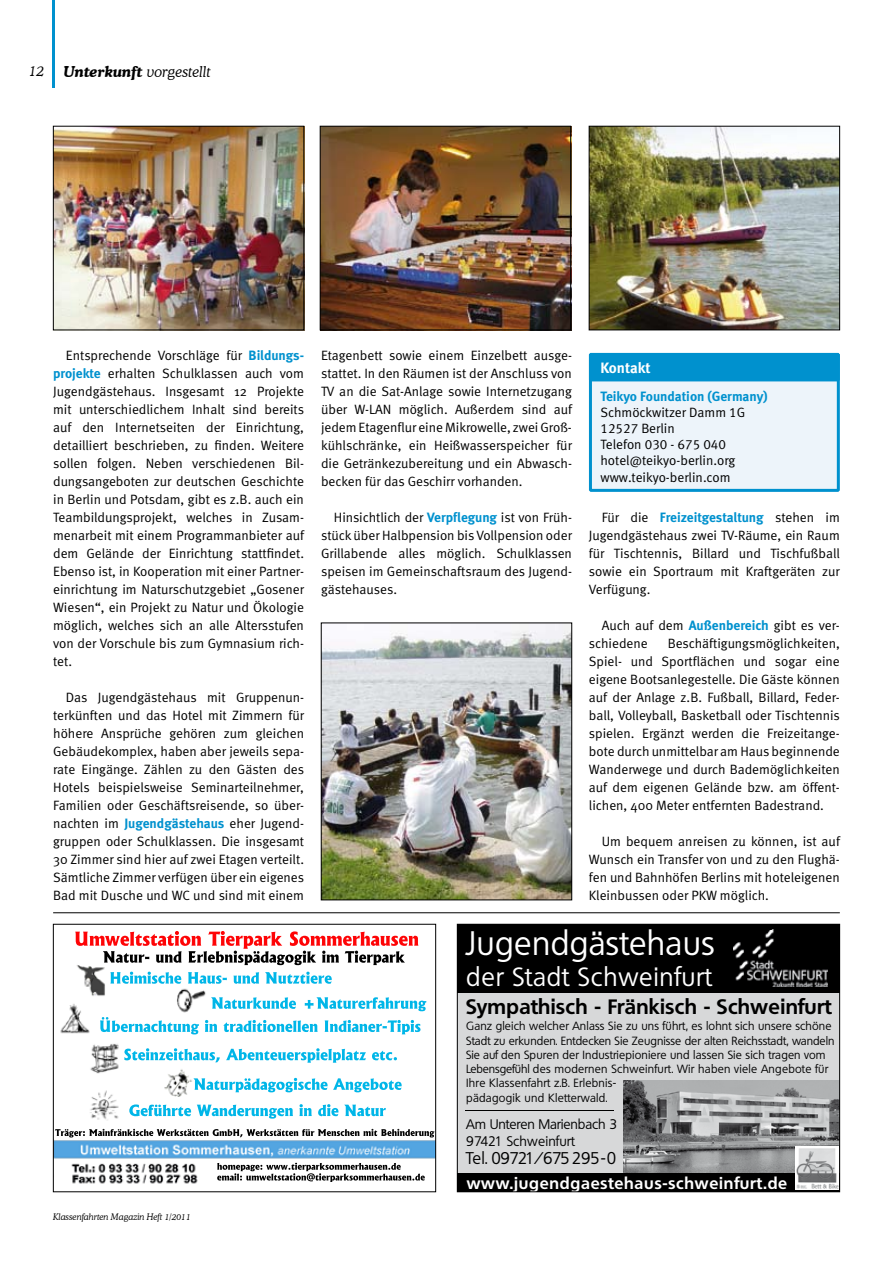
<style>
.page{position:relative;width:893px;height:1263px;background:#fff}
.page>*{position:absolute;margin:0;border:0;box-sizing:border-box;transform-origin:0 0}
.t1{font:33px "Quebec";letter-spacing:.01em;color:#fff}
.t2{font:25.5px "Quebec";letter-spacing:.03em;color:#fff}
.t3{font:700 20.25px "Quebec";letter-spacing:.02em;color:#000}
.t4{font:16.5px "Quebec";letter-spacing:-.025em;color:#000}
.t5{font:700 15.9px "Quebec";letter-spacing:.05em;color:#fff}
.t6{font:italic 300 15px "Cooper BT";color:#000}
.t7{font:700 15px "Meta";color:#fff}
.t8{font:13.5px/18px "Meta Normal";color:#000;text-align:justify}
.t9{font:13.5px/16.2px "Meta Normal LF";color:#000}
.t10{font:13.5px/16.5px "Quebec";letter-spacing:-.01em;color:#000}
.t11{font:700 13.5px "Meta";letter-spacing:-.005em;color:#0091ce}
.t12{font:13.5px "Meta Bold LF";color:#0091ce}
.t13{font:11.55px/14.2px "Quebec";letter-spacing:.01em;color:#000}
.t14{font:italic 300 9px "Cooper BT";color:#000}
.s1{font-weight:700}
.s2{font-family:"Meta Bold LF";color:#0091ce}
.s3{font-family:"Meta Normal";font-weight:400;color:#000}
</style>
<div class="page">
<div style="left:457px;top:931px;width:383px;height:243px;background:#d7d8d9"></div>
<img style="left:624px;top:1080px;width:214px;height:93px">
<div style="left:457px;top:924px;width:383px;height:68px;background:#000"></div>
<div style="left:457px;top:1173px;width:383px;height:19px;background:#000"></div>
<img style="left:733px;top:929px;width:95px;height:57px">
<hr style="left:466px;top:1110px;width:148px;height:1px;background:#000">
<img style="left:795px;top:1146px;width:43px;height:44px">
<div style="left:457px;top:924px;width:383px;height:268px;border:1px solid #000"></div>
<img style="left:55px;top:931px;width:379px;height:253px">
<div style="left:53px;top:924px;width:383px;height:268px;border:1px solid #000"></div>
<div style="left:590px;top:354px;width:248px;height:136px;background:#edf4fa"></div>
<div style="left:589px;top:353px;width:251px;height:139px;border:3px solid #0091ce"></div>
<div style="left:590px;top:354px;width:248px;height:26px;background:#0091ce"></div>
<div style="left:589px;top:353px;width:251px;height:28px;border:3px solid #0091ce"></div>
<img style="left:55px;top:128px;width:247px;height:200px">
<div style="left:53px;top:126px;width:251px;height:204px;border:1px solid #000"></div>
<img style="left:322px;top:128px;width:247px;height:200px">
<div style="left:320px;top:126px;width:251px;height:204px;border:1px solid #000"></div>
<img style="left:591px;top:128px;width:247px;height:200px">
<div style="left:589px;top:126px;width:251px;height:204px;border:1px solid #000"></div>
<img style="left:323px;top:625px;width:247px;height:273px">
<div style="left:321px;top:623px;width:251px;height:277px;border:1px solid #000"></div>
<hr style="left:53px;top:0;width:2px;height:88px;background:#0091ce">
<hr style="left:53px;top:912px;width:787px;height:1px;background:#000">
<p class="t6" style="left:29px;top:62px;width:17px">12</p>
<p class="t6" style="left:63px;top:63px;width:149px"><span class="s1">Unterkunft</span> vorgestellt</p>
<p class="t8" style="left:53px;top:346px;width:252px;text-indent:13px">Entsprechende Vorschläge für <span class="s2">Bildungs&shy;projekte</span> erhalten Schulklassen auch vom Jugendgästehaus. Insgesamt 12 Projekte mit unterschiedlichem Inhalt sind bereits auf den Internetseiten der Einrichtung, detailliert beschrieben, zu finden. Weitere sollen folgen. Neben verschiedenen Bil&shy;dungsangeboten zur deutschen Geschichte in Berlin und Potsdam, gibt es z.B. auch ein Teambildungsprojekt, welches in Zusam&shy;menarbeit mit einem Programmanbieter auf dem Gelände der Einrichtung stattfindet.<br>Ebenso ist, in Kooperation mit einer Partner&shy;einrichtung im Naturschutzgebiet „Gosener Wiesen“, ein Projekt zu Natur und Ökologie möglich, welches sich an alle Altersstufen von der Vorschule bis zum Gymnasium rich&shy;tet.</p>
<p class="t8" style="left:53px;top:688px;width:253px;text-indent:13px">Das Jugendgästehaus mit Gruppenun&shy;terkünften und das Hotel mit Zimmern für höhere Ansprüche gehören zum gleichen Gebäudekomplex, haben aber jeweils sepa&shy;rate Eingänge. Zählen zu den Gästen des Hotels beispielsweise Seminarteilnehmer, Familien oder Geschäftsreisende, so über&shy;nachten im <span class="s2">Jugendgästehaus</span> eher Jugend&shy;gruppen oder Schulklassen. Die insgesamt 30 Zimmer sind hier auf zwei Etagen verteilt.<br>Sämtliche Zimmer verfügen über ein eigenes Bad mit Dusche und WC und sind mit einem</p>
<p class="t14" style="left:53px;top:1212px;width:139px">Klassenfahrten Magazin Heft 1/2011</p>
<p class="t8" style="left:321px;top:346px;width:253px">Etagenbett sowie einem Einzelbett ausge&shy;stattet. In den Räumen ist der Anschluss von TV an die Sat-Anlage sowie Internetzugang über W-LAN möglich. Außerdem sind auf jedem Etagenflur eine Mikrowelle, zwei Groß&shy;kühlschränke, ein Heißwasserspeicher für die Getränkezubereitung und ein Abwasch&shy;becken für das Geschirr vorhanden.</p>
<p class="t8" style="left:321px;top:508px;width:252px;text-indent:13px">Hinsichtlich der <span class="s2">Verpflegung</span> ist von Früh&shy;stück über Halbpension bis Vollpension oder Grillabende alles möglich. Schulklassen speisen im Gemeinschaftsraum des Jugend&shy;gästehauses.</p>
<p class="t11" style="left:602px;top:509px;width:240px"><span class="s3">Für die</span> Freizeitgestaltung <span class="s3">stehen im</span></p>
<p class="t7" style="left:600px;top:359px;width:52px">Kontakt</p>
<p class="t12" style="left:600px;top:388px;width:169px">Teikyo Foundation (Germany)</p>
<p class="t9" style="left:600px;top:404px;width:146px">Schmöckwitzer Damm 1G<br>12527 Berlin<br>Telefon 030 - 675 040 hotel@teikyo-berlin.org www.teikyo-berlin.com</p>
<p class="t8" style="left:589px;top:526px;width:252px">Jugendgästehaus zwei TV-Räume, ein Raum für Tischtennis, Billard und Tischfußball sowie ein Sportraum mit Kraftgeräten zur Verfügung.</p>
<p class="t8" style="left:589px;top:616px;width:252px;text-indent:13px">Auch auf dem <span class="s2">Außenbereich</span> gibt es ver&shy;schiedene</p>
<p class="t8" style="left:589px;top:634px;width:252px;text-indent:79px">Beschäftigungsmöglichkeiten, Spiel- und Sportflächen und sogar eine eigene Bootsanlegestelle. Die Gäste können auf der Anlage z.B. Fußball, Billard, Feder&shy;ball, Volleyball, Basketball oder Tischtennis spielen. Ergänzt werden die Freizeitange&shy;bote durch unmittelbar am Haus beginnende Wanderwege und durch Bademöglichkeiten auf dem eigenen Gelände bzw. am öffent&shy;lichen, 400 Meter entfernten Badestrand.</p>
<p class="t8" style="left:589px;top:832px;width:253px;text-indent:13px">Um bequem anreisen zu können, ist auf Wunsch ein Transfer von und zu den Flughä&shy;fen und Bahnhöfen Berlins mit hoteleigenen Kleinbussen oder PKW möglich.</p>
<h1 class="t1" style="left:466px;top:923px;width:250px">Jugendgästehaus</h1>
<h2 class="t2" style="left:466px;top:961px;width:247px">der Stadt Schweinfurt</h2>
<h3 class="t3" style="left:466px;top:994px;width:367px">Sympathisch - Fränkisch - Schweinfurt</h3>
<p class="t13" style="left:466px;top:1019px;width:370px">Ganz gleich welcher Anlass Sie zu uns führt, es lohnt sich unsere schöne Stadt zu erkunden. Entdecken Sie Zeugnisse der alten Reichsstadt, wandeln Sie auf den Spuren der Industriepioniere und lassen Sie sich tragen vom Lebensgefühl des modernen Schweinfurt. Wir haben viele Angebote für Ihre Klassenfahrt z.B. Erlebnis-<br>pädagogik und Kletterwald.</p>
<p class="t10" style="left:466px;top:1116px;width:152px">Am Unteren Marienbach 3<br>97421 Schweinfurt</p>
<p class="t4" style="left:466px;top:1148px;width:151px">Tel. 09721/675295-0</p>
<p class="t5" style="left:467px;top:1173px;width:322px">www.jugendgaestehaus-schweinfurt.de</p>
</div>
